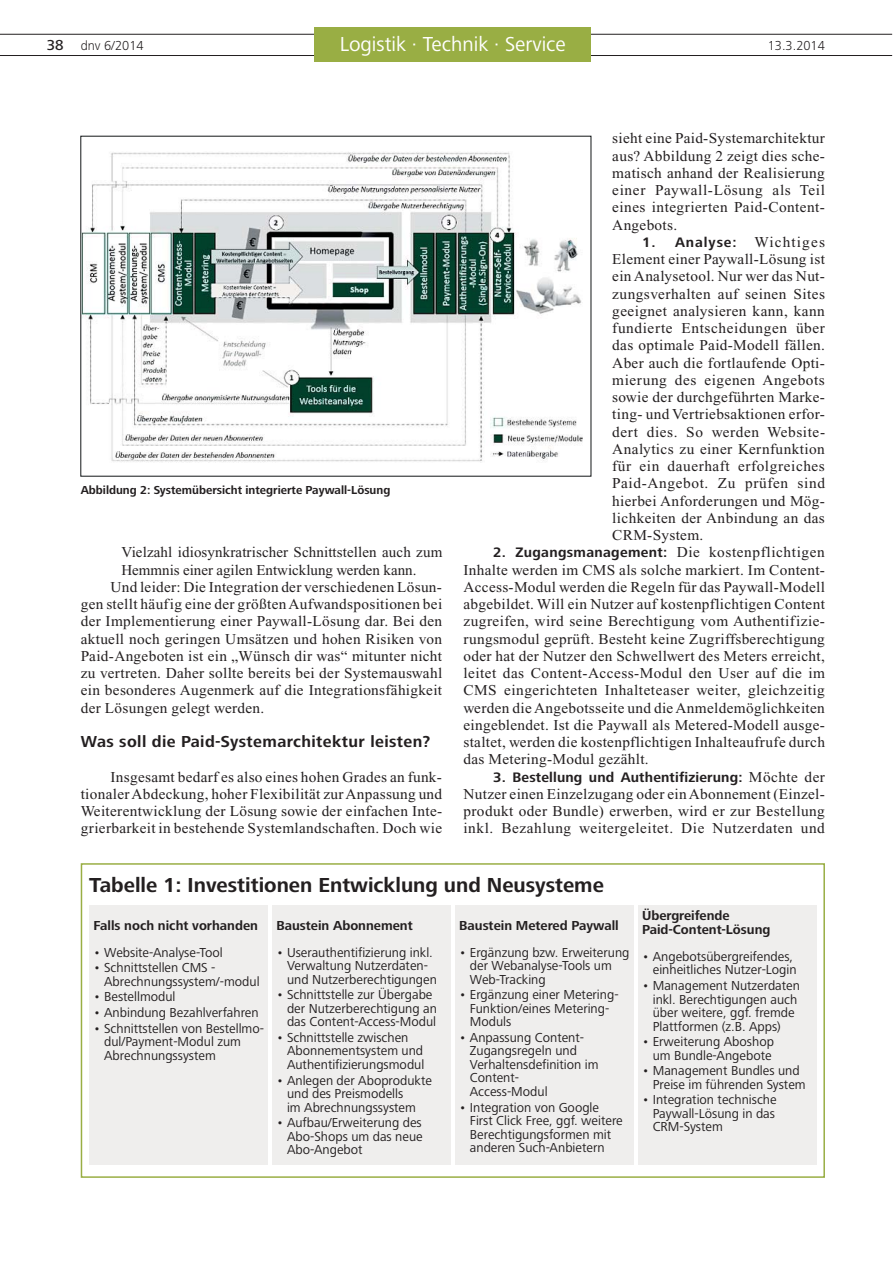
<style>
.page{position:relative;width:893px;height:1263px;background:#fff}
.page>*{position:absolute;margin:0;border:0;box-sizing:border-box;transform-origin:0 0}
.t1{font:700 21px "Frutiger Next LT";color:#231f20}
.t2{font:21px "Frutiger Next LT";color:#fff}
.t3{font:700 16.5px "Frutiger Next LT";letter-spacing:.025em;color:#231f20}
.t4{font:15px/17.2px "Times New Roman";letter-spacing:.02em;color:#231f20;text-align:justify}
.t5{font:15px "Times New Roman";color:#231f20}
.t6{font:700 14.25px "Frutiger Next LT";letter-spacing:.01em;color:#231f20}
.t7{font:700 14.25px "Frutiger Next LT";letter-spacing:.065em;color:#231f20}
.t8{font:13.5px/13.5px "Frutiger Next LT";color:#231f20}
.t9{font:700 13.5px/13.5px "Frutiger Next LT";color:#231f20}
.t10{font:300 13.5px "Frutiger Next LT";color:#231f20}
.t11{font:700 12px "Frutiger Next LT";color:#231f20}
.s1{font-weight:500;font-size:15px}
.s2{font-family:"Times New Roman";font-weight:400;font-size:15px}
</style>
<div class="page">
<div style="left:81px;top:863px;width:744px;height:315px;border:2px solid #99ae44"></div>
<hr style="left:0;top:34px;width:892px;height:1px;background:#231f20">
<hr style="left:0;top:55px;width:892px;height:1px;background:#231f20">
<div style="left:315px;top:28px;width:276px;height:34px;background:#99ae44"></div>
<img style="left:83px;top:152px;width:500px;height:311px">
<div style="left:272px;top:906px;width:179px;height:259px;background:#efeeed"></div>
<div style="left:455px;top:906px;width:178px;height:259px;background:#efeeed"></div>
<div style="left:638px;top:906px;width:178px;height:259px;background:#efeeed"></div>
<div style="left:89px;top:906px;width:179px;height:259px;background:#efeeed"></div>
<p class="t10" style="left:47px;top:41px;width:98px"><span class="s1">38</span> dnv 6/2014</p>
<h1 class="t2" style="left:340px;top:36px;width:228px">Logistik · Technik · Service</h1>
<p class="t10" style="left:768px;top:41px;width:59px">13.3.2014</p>
<p class="t11" style="left:81px;top:485px;width:311px">Abbildung 2: Systemübersicht integrierte Paywall-Lösung</p>
<p class="t4" style="left:121px;top:545px;width:322px">Vielzahl idiosynkratrischer Schnittstellen auch zum</p>
<p class="t5" style="left:121px;top:564px;width:297px">Hemmnis einer agilen Entwicklung werden kann.</p>
<p class="t4" style="left:110px;top:580px;width:333px">Und leider: Die Integration der verschiedenen Lösun-</p>
<p class="t4" style="left:81px;top:597px;width:363px">gen stellt häufig eine der größten Aufwandspositionen bei</p>
<p class="t4" style="left:81px;top:614px;width:363px">der Implementierung einer Paywall-Lösung dar. Bei den</p>
<p class="t4" style="left:81px;top:631px;width:363px">aktuell noch geringen Umsätzen und hohen Risiken von</p>
<p class="t4" style="left:81px;top:649px;width:363px">Paid-Angeboten ist ein „Wünsch dir was“ mitunter nicht</p>
<p class="t4" style="left:81px;top:666px;width:363px">zu vertreten. Daher sollte bereits bei der Systemauswahl</p>
<p class="t4" style="left:81px;top:683px;width:363px">ein besonderes Augenmerk auf die Integrationsfähigkeit</p>
<p class="t4" style="left:81px;top:700px;width:185px">der Lösungen gelegt werden.</p>
<p class="t3" style="left:81px;top:735px;width:351px">Was soll die Paid-Systemarchitektur leisten?</p>
<p class="t4" style="left:81px;top:769px;width:363px;text-indent:30px">Insgesamt bedarf es also eines hohen Grades an funk&shy;tionaler Abdeckung, hoher Flexibilität zur Anpassung und Weiterentwicklung der Lösung sowie der einfachen Inte&shy;grierbarkeit in bestehende Systemlandschaften. Doch wie</p>
<p class="t4" style="left:612px;top:131px;width:214px">sieht eine Paid-Systemarchitektur aus? Abbildung 2 zeigt dies sche&shy;matisch anhand der Realisierung einer Paywall-Lösung als Teil eines integrierten Paid-Content-Angebots.</p>
<p class="t7" style="left:642px;top:237px;width:184px">1. Analyse: <span class="s2">Wichtiges</span></p>
<p class="t4" style="left:612px;top:252px;width:214px">Element einer Paywall-Lösung ist ein Analysetool. Nur wer das Nut&shy;zungsverhalten auf seinen Sites geeignet analysieren kann, kann fundierte Entscheidungen über das optimale Paid-Modell fällen.<br>Aber auch die fortlaufende Opti&shy;mierung des eigenen Angebots sowie der durchgeführten Marke&shy;ting- und Vertriebsaktionen erfor&shy;dert dies. So werden Website-Analytics zu einer Kernfunktion für ein dauerhaft erfolgreiches Paid-Angebot. Zu prüfen sind hierbei Anforderungen und Mög&shy;lichkeiten der Anbindung an das CRM-System.</p>
<p class="t6" style="left:493px;top:547px;width:333px">2. Zugangsmanagement: <span class="s2">Die kostenpflichtigen</span></p>
<p class="t4" style="left:463px;top:562px;width:363px">Inhalte werden im CMS als solche markiert. Im Content-Access-Modul werden die Regeln für das Paywall-Modell abgebildet. Will ein Nutzer auf kostenpflichtigen Content zugreifen, wird seine Berechtigung vom Authentifizie&shy;rungsmodul geprüft. Besteht keine Zugriffsberechtigung oder hat der Nutzer den Schwellwert des Meters erreicht, leitet das Content-Access-Modul den User auf die im CMS eingerichteten Inhalteteaser weiter, gleichzeitig werden die Angebotsseite und die Anmeldemöglichkeiten eingeblendet. Ist die Paywall als Metered-Modell ausge&shy;staltet, werden die kostenpflichtigen Inhalteaufrufe durch das Metering-Modul gezählt.</p>
<p class="t6" style="left:493px;top:772px;width:333px">3. Bestellung und Authentifizierung: <span class="s2">Möchte der</span></p>
<p class="t4" style="left:463px;top:787px;width:363px">Nutzer einen Einzelzugang oder ein Abonnement (Einzel&shy;produkt oder Bundle) erwerben, wird er zur Bestellung inkl. Bezahlung weitergeleitet. Die Nutzerdaten und</p>
<h1 class="t1" style="left:89px;top:877px;width:516px">Tabelle 1: Investitionen Entwicklung und Neusysteme</h1>
<p class="t9" style="left:93px;top:920px;width:166px">Falls noch nicht vorhanden</p>
<p class="t8" style="left:93px;top:947px;width:131px">• Website-Analyse-Tool</p>
<p class="t8" style="left:104px;top:962px;width:157px;text-indent:-11px">• Schnittstellen CMS -<br>Abrechnungssystem/-modul</p>
<p class="t8" style="left:93px;top:991px;width:84px">• Bestellmodul</p>
<p class="t8" style="left:93px;top:1007px;width:167px">• Anbindung Bezahlverfahren</p>
<p class="t8" style="left:104px;top:1023px;width:161px;text-indent:-11px">• Schnittstellen von Bestellmo&shy;dul/Payment-Modul zum<br>Abrechnungssystem</p>
<p class="t9" style="left:276px;top:920px;width:138px">Baustein Abonnement</p>
<p class="t8" style="left:287px;top:947px;width:151px;text-indent:-11px">• Userauthentifizierung inkl.<br>Verwaltung Nutzerdaten&shy;und Nutzerberechtigungen</p>
<p class="t8" style="left:287px;top:989px;width:151px;text-indent:-11px">• Schnittstelle zur Übergabe der Nutzerberechtigung an das Content-Access-Modul</p>
<p class="t8" style="left:287px;top:1032px;width:139px;text-indent:-11px">• Schnittstelle zwischen<br>Abonnementsystem und<br>Authentifizierungsmodul</p>
<p class="t8" style="left:287px;top:1075px;width:146px;text-indent:-11px">• Anlegen der Aboprodukte und des Preismodells<br>im Abrechnungssystem</p>
<p class="t8" style="left:287px;top:1117px;width:137px;text-align:justify;text-indent:-11px">• Aufbau/Erweiterung des Abo-Shops um das neue Abo-Angebot</p>
<p class="t9" style="left:459px;top:920px;width:161px">Baustein Metered Paywall</p>
<p class="t8" style="left:470px;top:947px;width:161px;text-indent:-11px">• Ergänzung bzw. Erweiterung der Webanalyse-Tools um<br>Web-Tracking</p>
<p class="t8" style="left:470px;top:989px;width:150px;text-indent:-11px">• Ergänzung einer Metering-<br>Funktion/eines Metering-<br>Moduls</p>
<p class="t8" style="left:470px;top:1032px;width:130px;text-indent:-11px">• Anpassung Content-<br>Zugangsregeln und<br>Verhaltens definition im<br>Content-<br>Access-Modul</p>
<p class="t8" style="left:470px;top:1102px;width:154px;text-indent:-11px">• Integration von Google<br>First Click Free, ggf. weitere<br>Berechtigungsformen mit anderen Such-Anbietern</p>
<p class="t9" style="left:642px;top:910px;width:130px">Übergreifende<br>Paid-Content-Lösung</p>
<p class="t8" style="left:642px;top:951px;width:156px;text-align:right">• Angebotsübergreifendes, einheitliches Nutzer-Login</p>
<p class="t8" style="left:653px;top:980px;width:149px;text-indent:-11px">• Management Nutzerdaten inkl. Berechtigungen auch über weitere, ggf. fremde<br>Plattformen (z.B. Apps)</p>
<p class="t8" style="left:642px;top:1036px;width:133px;text-align:right">• Erweiterung Aboshop um Bundle-Angebote</p>
<p class="t8" style="left:653px;top:1065px;width:154px;text-indent:-11px">• Management Bundles und<br>Preise im führenden System</p>
<p class="t8" style="left:653px;top:1094px;width:125px;text-indent:-11px">• Integration technische<br>Paywall-Lösung in das<br>CRM-System</p>
</div>
